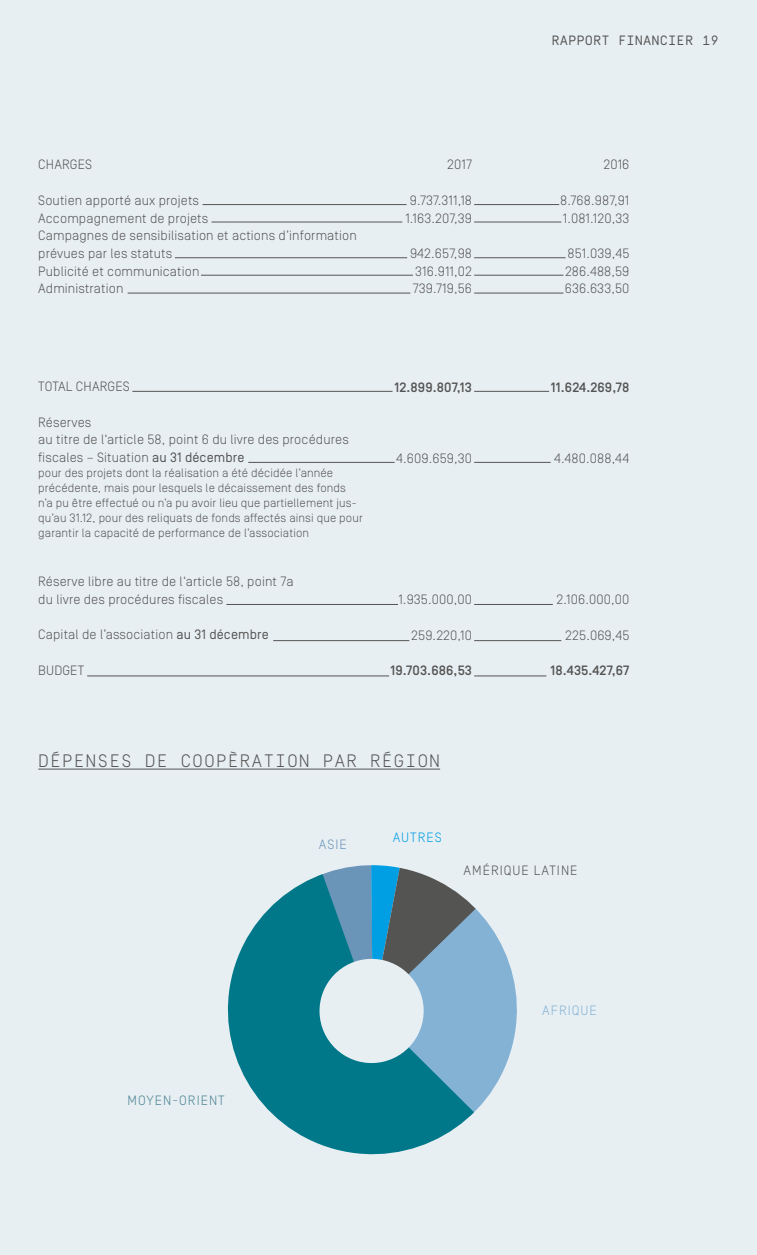
<style>
.page{position:relative;width:757px;height:1255px;background:#fff}
.page>*{position:absolute;margin:0;border:0;box-sizing:border-box;transform-origin:0 0}
.t1{font:300 18px "Simplon BP Mono";letter-spacing:.05em;color:#545453}
.t2{font:300 13.5px/17.7px "Simplon BP";letter-spacing:.01em;color:#545453}
.t3{font:500 13.5px "Simplon BP";letter-spacing:.01em;color:#545453}
.t4{font:13.5px "Simplon BP Mono";letter-spacing:.01em;color:#545453}
.t5{font:300 13.5px "Simplon BP";letter-spacing:.075em;color:#545453}
.t6{font:300 13.5px "Simplon BP";color:#4c8493}
.t7{font:300 13.5px "Simplon BP";color:#84b2d5}
.t8{font:300 13.5px "Simplon BP";color:#009ee3}
.t9{font:300 13.5px "Simplon BP";color:#6a94b8}
.t10{font:300 12px/15px "Simplon BP";letter-spacing:.01em;color:#545453}
.s1{font-family:"Simplon BP Regular";font-weight:400}
</style>
<div class="page">
<div style="left:0;top:0;width:757px;height:1254px;background:#e8eff3"></div>
<hr style="left:202px;top:204px;width:204px;height:1px;background:#545453">
<hr style="left:474px;top:204px;width:85px;height:1px;background:#545453">
<hr style="left:474px;top:222px;width:87px;height:1px;background:#545453">
<hr style="left:474px;top:257px;width:92px;height:1px;background:#545453">
<hr style="left:474px;top:275px;width:89px;height:1px;background:#545453">
<hr style="left:474px;top:293px;width:89px;height:1px;background:#545453">
<hr style="left:212px;top:222px;width:190px;height:1px;background:#545453">
<hr style="left:175px;top:257px;width:232px;height:1px;background:#545453">
<hr style="left:201px;top:275px;width:212px;height:1px;background:#545453">
<hr style="left:128px;top:293px;width:282px;height:1px;background:#545453">
<hr style="left:132px;top:391px;width:260px;height:1px;background:#545453">
<hr style="left:474px;top:391px;width:75px;height:1px;background:#545453">
<hr style="left:248px;top:462px;width:147px;height:1px;background:#545453">
<hr style="left:474px;top:462px;width:77px;height:1px;background:#545453">
<hr style="left:226px;top:604px;width:172px;height:1px;background:#545453">
<hr style="left:474px;top:604px;width:79px;height:1px;background:#545453">
<hr style="left:273px;top:640px;width:136px;height:1px;background:#545453">
<hr style="left:474px;top:640px;width:87px;height:1px;background:#545453">
<hr style="left:87px;top:675px;width:302px;height:1px;background:#545453">
<hr style="left:474px;top:675px;width:72px;height:1px;background:#545453">
<svg style="left:227px;top:865px;width:290px;height:290px"></svg>
<hr style="left:38px;top:768px;width:402px;height:1px;background:#545453">
<p class="t2" style="left:38px;top:156px;width:55px">CHARGES</p>
<p class="t2" style="left:38px;top:191px;width:320px">Soutien apporté aux projets<br>Accompagnement de projets<br>Campagnes de sensibilisation et actions d’information prévues par les statuts<br>Publicité et communication<br>Administration</p>
<p class="t2" style="left:447px;top:156px;width:26px">2017</p>
<p class="t2" style="left:405px;top:191px;width:68px;text-align:center">9.737.311,18<br>1.163.207,39</p>
<p class="t2" style="left:410px;top:244px;width:63px;text-align:justify">942.657,98<br>316.911,02<br>739.719,56</p>
<p class="t2" style="left:38px;top:377px;width:93px">TOTAL CHARGES</p>
<p class="t2" style="left:38px;top:413px;width:312px">Réserves<br>au titre de l‘article 58, point 6 du livre des procédures fiscales – Situation <span class="s1">au 31 décembre</span></p>
<p class="t10" style="left:38px;top:465px;width:326px">pour des projets dont la réalisation a été décidée l’année précédente, mais pour lesquels le décaissement des fonds n’a pu être effectué ou n’a pu avoir lieu que partiellement jus&shy;qu’au 31.12, pour des reliquats de fonds affectés ainsi que pour garantir la capacité de performance de l’association</p>
<p class="t2" style="left:38px;top:572px;width:257px">Réserve libre au titre de l‘article 58, point 7a du livre des procédures fiscales</p>
<p class="t2" style="left:38px;top:625px;width:232px">Capital de l’association <span class="s1">au 31 décembre</span></p>
<p class="t2" style="left:38px;top:661px;width:9px">budget</p>
<p class="t3" style="left:394px;top:379px;width:79px">12.899.807,13</p>
<p class="t2" style="left:396px;top:449px;width:77px">4.609.659,30</p>
<p class="t2" style="left:398px;top:590px;width:75px">1.935.000,00</p>
<p class="t2" style="left:411px;top:626px;width:62px">259.220,10</p>
<p class="t3" style="left:390px;top:662px;width:83px">19.703.686,53</p>
<h1 class="t1" style="left:38px;top:749px;width:403px">DÉPENSES DE COOPÈRATION PAR RÉGION</h1>
<p class="t9" style="left:319px;top:836px;width:16px">Asie</p>
<p class="t8" style="left:393px;top:829px;width:18px">Autres</p>
<p class="t4" style="left:551px;top:32px;width:169px">RAPPORT FINANCIER 19</p>
<p class="t2" style="left:603px;top:156px;width:28px">2016</p>
<p class="t2" style="left:560px;top:191px;width:71px">8.768.987,91<br>1.081.120,33</p>
<p class="t2" style="left:565px;top:244px;width:66px;text-align:justify">851.039,45<br>286.488,59<br>636.633,50</p>
<p class="t3" style="left:551px;top:379px;width:80px">11.624.269,78</p>
<p class="t2" style="left:554px;top:449px;width:77px">4.480.088,44</p>
<p class="t2" style="left:557px;top:590px;width:74px">2.106.000,00</p>
<p class="t2" style="left:565px;top:626px;width:66px">225.069,45</p>
<p class="t3" style="left:550px;top:662px;width:80px">18.435.427,67</p>
<p class="t5" style="left:463px;top:862px;width:116px">AMÉRIQUE LATINE</p>
<p class="t6" style="left:128px;top:1092px;width:20px">Moyen</p>
<p class="t6" style="left:173px;top:1092px;width:24px">-Orient</p>
<p class="t7" style="left:542px;top:1002px;width:17px">Afrique</p>
</div>
